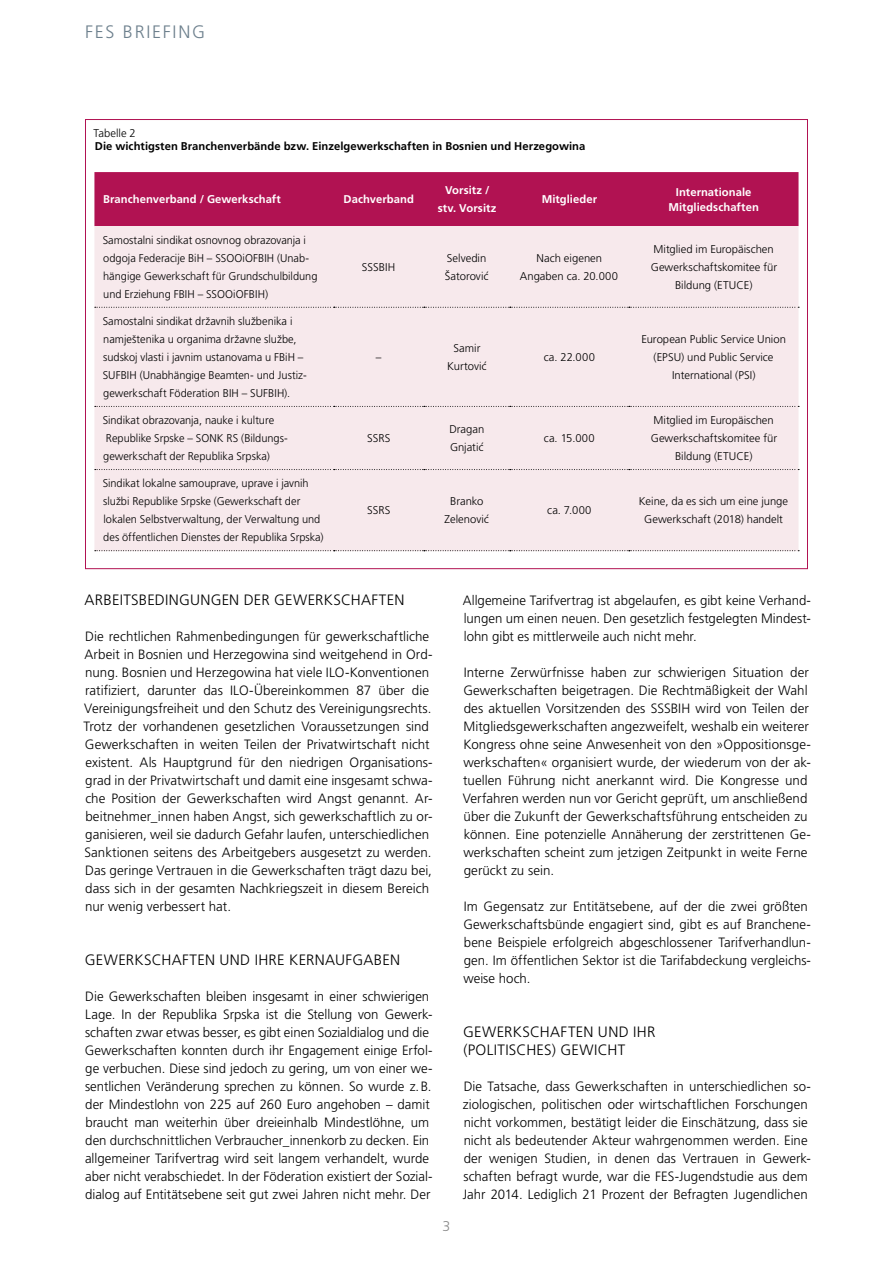
<style>
.page{position:relative;width:893px;height:1263px;background:#fff}
.page>*{position:absolute;margin:0;border:0;box-sizing:border-box;transform-origin:0 0}
.t1{font:300 18px "Frutiger LT Std";letter-spacing:.095em;color:#6d808d}
.t2{font:300 15px/18px "Frutiger LT Std";letter-spacing:.02em;color:#000}
.t3{font:300 14.1px "Frutiger LT Std";color:#878787}
.t4{font:300 13.5px/18px "Frutiger LT Std";color:#000}
.t5{font:300 11.25px/18px "Frutiger LT Std";color:#000;text-align:center}
.t6{font:700 11.25px/18px "Frutiger LT Std";letter-spacing:.005em;color:#fff;text-align:center}
.t7{font:700 11.25px "Frutiger LT Std";letter-spacing:.005em;color:#000}
.s1{font-family:"Frutiger Neue LTW1 G"}
</style>
<div class="page">
<div style="left:94px;top:172px;width:704px;height:54px;background:#b11252"></div>
<div style="left:94px;top:226px;width:704px;height:325px;background:#f7e9ec"></div>
<svg style="left:95px;top:307px;width:704px;height:1px"></svg>
<svg style="left:95px;top:406px;width:704px;height:1px"></svg>
<svg style="left:95px;top:469px;width:704px;height:1px"></svg>
<svg style="left:95px;top:550px;width:704px;height:1px"></svg>
<h1 class="t1" style="left:85px;top:22px;width:122px">FES BRIEFING</h1>
<p class="t5" style="left:94px;top:124px;width:44px">Tabelle 2</p>
<p class="t7" style="left:95px;top:140px;width:492px">Die wichtigsten Branchenverbände bzw. Einzelgewerkschaften in Bosnien und Herzegowina</p>
<p class="t6" style="left:103px;top:190px;width:179px">Branchenverband / Gewerkschaft</p>
<p class="t6" style="left:344px;top:190px;width:72px">Dachverband</p>
<p class="t6" style="left:438px;top:181px;width:60px">Vorsitz / stv. Vorsitz</p>
<p class="t6" style="left:542px;top:190px;width:57px">Mitglieder</p>
<p class="t6" style="left:668px;top:184px;width:92px;line-height:15px">Internationale<br>Mitgliedschaften</p>
<p class="t5" style="left:103px;top:231px;width:216px;text-align:left">Samostalni sindikat osnovnog obrazovanja i odgoja Federacije BiH – SSOOiOFBIH (Unab&shy;hängige Gewerkschaft für Grundschulbildung und Erziehung FBIH – SSOOiOFBIH)</p>
<p class="t5" style="left:362px;top:258px;width:35px">SSSBIH</p>
<p class="t5" style="left:445px;top:249px;width:45px;text-align:left">Selvedin<br>Šatorovi<span class="s1">ć</span></p>
<p class="t5" style="left:520px;top:249px;width:100px">Nach eigenen<br>Angaben ca. 20.000</p>
<p class="t5" style="left:651px;top:240px;width:128px">Mitglied im Europäischen<br>Gewerkschaftskomitee für<br>Bildung (ETUCE)</p>
<p class="t5" style="left:103px;top:312px;width:205px;text-align:left">Samostalni sindikat državnih službenika i namještenika u organima državne službe, sudskoj vlasti i javnim ustanovama u FBiH – SUFBIH (Unabhängige Beamten- und Justiz&shy;gewerkschaft Föderation BIH – SUFBIH).</p>
<p class="t5" style="left:103px;top:411px;width:186px;text-align:left">Sindikat obrazovanja, nauke i kulture<br>Republike Srpske – SONK RS (Bildungs&shy;gewerkschaft der Republika Srpska)</p>
<p class="t5" style="left:103px;top:475px;width:222px;text-align:left">Sindikat lokalne samouprave, uprave i javnih službi Republike Srpske (Gewerkschaft der lokalen Selbstverwaltung, der Verwaltung und des öffentlichen Dienstes der Republika Srpska)</p>
<p class="t5" style="left:376px;top:348px;width:7px">–</p>
<p class="t5" style="left:447px;top:339px;width:41px">Samir<br>Kurtovi<span class="s1">ć</span></p>
<p class="t5" style="left:544px;top:348px;width:53px">ca. 22.000</p>
<p class="t5" style="left:367px;top:429px;width:25px">SSRS</p>
<p class="t5" style="left:449px;top:420px;width:36px;text-align:left">Dragan<br>Gnjati<span class="s1">ć</span></p>
<p class="t5" style="left:544px;top:429px;width:52px">ca. 15.000</p>
<p class="t5" style="left:641px;top:330px;width:146px">European Public Service Union (EPSU) und Public Service<br>International (PSI)</p>
<p class="t5" style="left:651px;top:411px;width:128px">Mitglied im Europäischen<br>Gewerkschaftskomitee für<br>Bildung (ETUCE)</p>
<p class="t5" style="left:367px;top:502px;width:25px">SSRS</p>
<p class="t5" style="left:444px;top:493px;width:46px">Branko<br>Zelenovi<span class="s1">ć</span></p>
<p class="t5" style="left:547px;top:502px;width:46px">ca. 7.000</p>
<p class="t5" style="left:639px;top:493px;width:151px">Keine, da es sich um eine junge<br>Gewerkschaft (2018) handelt</p>
<p class="t2" style="left:85px;top:591px;width:321px">ARBEITSBEDINGUNGEN DER GEWERKSCHAFTEN</p>
<p class="t4" style="left:84px;top:628px;width:350px">Die rechtlichen Rahmenbedingungen für gewerkschaftliche Arbeit in Bosnien und Herzegowina sind weitgehend in Ord&shy;nung. Bosnien und Herzegowina hat viele ILO-Konventionen ratifiziert, darunter das ILO-Übereinkommen 87 über die Vereinigungsfreiheit und den Schutz des Vereinigungsrechts.<br>Trotz der vorhandenen gesetzlichen Voraussetzungen sind Gewerkschaften in weiten Teilen der Privatwirtschaft nicht existent. Als Hauptgrund für den niedrigen Organisations&shy;grad in der Privatwirtschaft und damit eine insgesamt schwa&shy;che Position der Gewerkschaften wird Angst genannt. Ar&shy;beitnehmer_innen haben Angst, sich gewerkschaftlich zu or&shy;ganisieren, weil sie dadurch Gefahr laufen, unterschiedlichen Sanktionen seitens des Arbeitgebers ausgesetzt zu werden.<br>Das geringe Vertrauen in die Gewerkschaften trägt dazu bei, dass sich in der gesamten Nachkriegszeit in diesem Bereich nur wenig verbessert hat.</p>
<p class="t2" style="left:85px;top:951px;width:317px">GEWERKSCHAFTEN UND IHRE KERNAUFGABEN</p>
<p class="t4" style="left:85px;top:988px;width:349px">Die Gewerkschaften bleiben insgesamt in einer schwierigen Lage. In der Republika Srpska ist die Stellung von Gewerk&shy;schaften zwar etwas besser, es gibt einen Sozialdialog und die Gewerkschaften konnten durch ihr Engagement einige Erfol&shy;ge verbuchen. Diese sind jedoch zu gering, um von einer we&shy;sentlichen Veränderung sprechen zu können. So wurde z.B. der Mindestlohn von 225 auf 260 Euro angehoben – damit braucht man weiterhin über dreieinhalb Mindestlöhne, um den durchschnittlichen Verbraucher_innenkorb zu decken. Ein allgemeiner Tarifvertrag wird seit langem verhandelt, wurde aber nicht verabschiedet. In der Föderation existiert der Sozial&shy;dialog auf Entitätsebene seit gut zwei Jahren nicht mehr. Der</p>
<p class="t3" style="left:443px;top:1218px;width:9px">3</p>
<p class="t4" style="left:463px;top:592px;width:349px;text-align:justify">Allgemeine Tarifvertrag ist abgelaufen, es gibt keine Verhand&shy;lungen um einen neuen. Den gesetzlich festgelegten Mindest&shy;lohn gibt es mittlerweile auch nicht mehr.</p>
<p class="t4" style="left:463px;top:664px;width:350px">Interne Zerwürfnisse haben zur schwierigen Situation der Gewerkschaften beigetragen. Die Rechtmäßigkeit der Wahl des aktuellen Vorsitzenden des SSSBIH wird von Teilen der Mitgliedsgewerkschaften angezweifelt, weshalb ein weiterer Kongress ohne seine Anwesenheit von den »Oppositionsge&shy;werkschaften« organisiert wurde, der wiederum von der ak&shy;tuellen Führung nicht anerkannt wird. Die Kongresse und Verfahren werden nun vor Gericht geprüft, um anschließend über die Zukunft der Gewerkschaftsführung entscheiden zu können. Eine potenzielle Annäherung der zerstrittenen Ge&shy;werkschaften scheint zum jetzigen Zeitpunkt in weite Ferne gerückt zu sein.</p>
<p class="t4" style="left:463px;top:898px;width:349px">Im Gegensatz zur Entitätsebene, auf der die zwei größten Gewerkschaftsbünde engagiert sind, gibt es auf Branchene&shy;bene Beispiele erfolgreich abgeschlossener Tarifverhandlun&shy;gen. Im öffentlichen Sektor ist die Tarifabdeckung vergleichs&shy;weise hoch.</p>
<p class="t2" style="left:463px;top:1023px;width:194px">GEWERKSCHAFTEN UND IHR (POLITISCHES) GEWICHT</p>
<p class="t4" style="left:463px;top:1078px;width:350px">Die Tatsache, dass Gewerkschaften in unterschiedlichen so&shy;ziologischen, politischen oder wirtschaftlichen Forschungen nicht vorkommen, bestätigt leider die Einschätzung, dass sie nicht als bedeutender Akteur wahrgenommen werden. Eine der wenigen Studien, in denen das Vertrauen in Gewerk&shy;schaften befragt wurde, war die FES-Jugendstudie aus dem Jahr 2014. Lediglich 21 Prozent der Befragten Jugendlichen</p>
</div>
